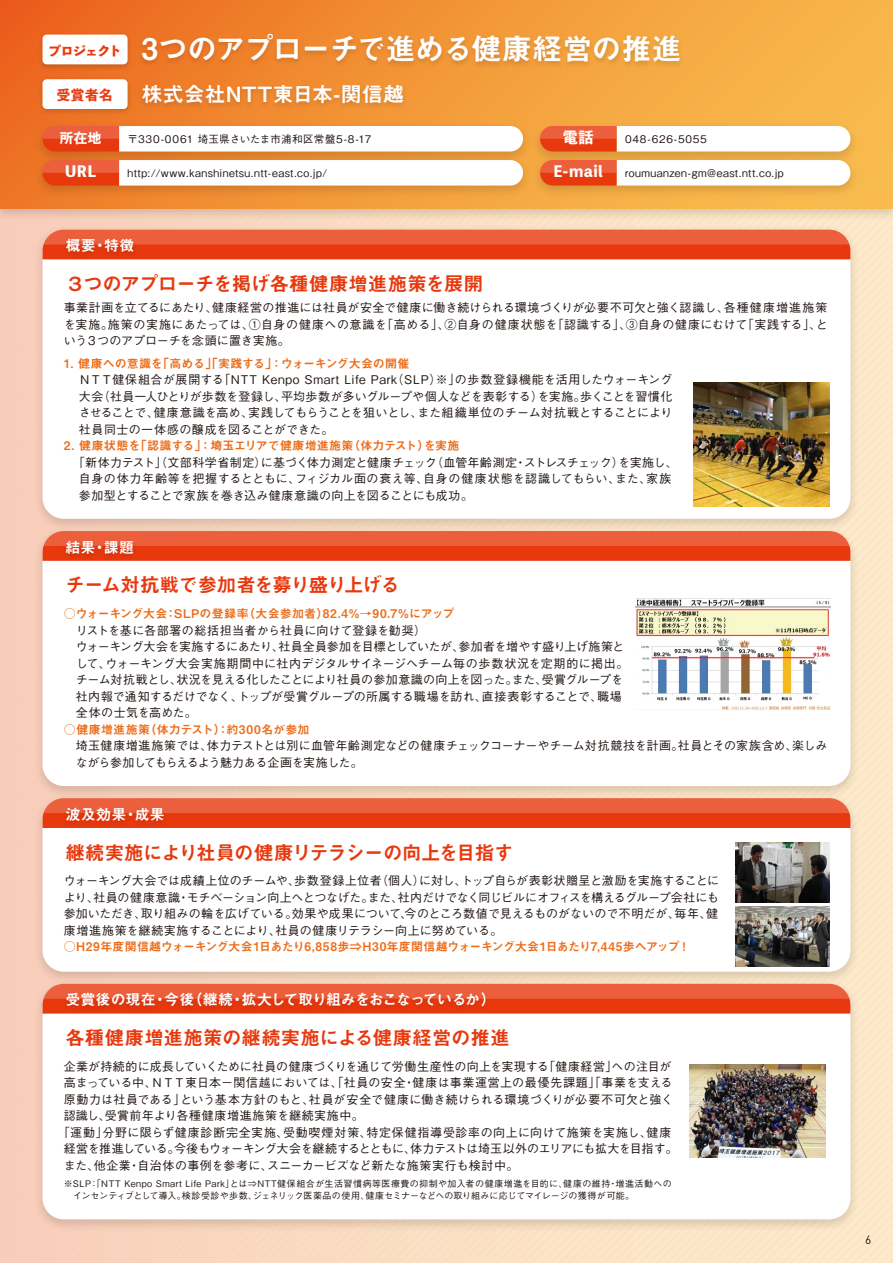
<style>
.page{position:relative;width:893px;height:1263px;background:#fff}
.page>*{position:absolute;margin:0;border:0;box-sizing:border-box;transform-origin:0 0}
.t1{font:30px "Midashi Go Upr MB31";letter-spacing:-.03em;color:#fff}
.t2{font:21px "Midashi Go Upr MB31";letter-spacing:.005em;color:#fff}
.t3{font:19.5px "Midashi Go Upr MB31";letter-spacing:-.045em;color:#e8380d}
.t4{font:19.5px "Midashi Go Upr MB31";color:#e8380d}
.t5{font:19.5px "Midashi Go Upr MB31";letter-spacing:-.02em;color:#e8380d}
.t6{font:19.5px "Midashi Go Upr MB31";letter-spacing:-.055em;color:#e8380d}
.t7{font:15px "Midashi Go Upr MB31";letter-spacing:-.05em;color:#fff}
.t8{font:15px "Midashi Go Upr MB31";letter-spacing:-.005em;color:#fff}
.t9{font:800 15px "Toppan Bunkyu Midashi Gothic Std N";letter-spacing:.03em;color:#fff}
.t10{font:800 13.5px "Toppan Bunkyu Midashi Gothic Std N";letter-spacing:-.07em;color:#e8380d}
.t11{font:800 13.5px "Toppan Bunkyu Midashi Gothic Std N";color:#fff}
.t12{font:500 12px/16.5px "Gothic BBB Pro";letter-spacing:.005em;color:#221815;text-align:justify}
.t13{font:12px "Midashi Go Pr 6 N MB31";letter-spacing:.005em;color:#ed6d1a}
.t14{font:500 12px/16.5px "Gothic BBB Pro";letter-spacing:-.015em;color:#221815}
.t15{font:12px "Midashi Go Pr 6 N MB31";letter-spacing:-.015em;color:#ed6d1a}
.t16{font:500 12px "Gothic BBB Pro";letter-spacing:-.035em;color:#221815}
.t17{font:500 12px "Gothic BBB Pro";letter-spacing:.055em;color:#221815}
.t18{font:500 12px "Gothic BBB Pro";letter-spacing:.04em;color:#221815}
.t19{font:12px "Midashi Go Pr 6 N MB31";letter-spacing:.025em;color:#ed6d1a}
.t20{font:12px "DIN Pro";color:#221815}
.t21{font:500 10.5px "Gothic BBB Pro";letter-spacing:.045em;color:#221815}
.t22{font:500 10.5px "Gothic BBB Pro";letter-spacing:.075em;color:#221815}
.t23{font:500 9px/12px "Gothic BBB Pro";letter-spacing:.04em;color:#221815}
</style>
<div class="page">
<div style="left:0;top:0;width:893px;height:1263px;background:linear-gradient(to right,#f9cfbb,#fdeccb)"></div>
<img style="left:0;top:208px;width:893px;height:18px">
<svg style="left:0;top:0;width:893px;height:208px"></svg>
<img style="left:36px;top:75px;width:98px;height:42px">
<div style="left:43px;top:79px;width:85px;height:30px;background:#fff;border-radius:4px"></div>
<img style="left:36px;top:30px;width:98px;height:43px">
<div style="left:43px;top:35px;width:85px;height:29px;background:#fff;border-radius:4px"></div>
<img style="left:135px;top:80px;width:277px;height:37px">
<img style="left:30px;top:117px;width:497px;height:34px">
<svg style="left:43px;top:126px;width:480px;height:25px"></svg>
<img style="left:30px;top:151px;width:497px;height:52px">
<svg style="left:43px;top:160px;width:480px;height:26px"></svg>
<img style="left:527px;top:117px;width:336px;height:34px">
<svg style="left:540px;top:126px;width:310px;height:25px"></svg>
<img style="left:527px;top:151px;width:336px;height:52px">
<svg style="left:540px;top:160px;width:310px;height:26px"></svg>
<img style="left:135px;top:30px;width:554px;height:49px">
<img style="left:29px;top:803px;width:834px;height:172px">
<div style="left:43px;top:798px;width:807px;height:174px;background:#fff;border-radius:21px"></div>
<svg style="left:43px;top:803px;width:807px;height:25px"></svg>
<img style="left:59px;top:803px;width:129px;height:25px">
<img style="left:736px;top:843px;width:93px;height:59px">
<img style="left:736px;top:906px;width:93px;height:60px">
<img style="left:29px;top:536px;width:834px;height:267px">
<div style="left:43px;top:531px;width:807px;height:255px;background:#fff;border-radius:21px"></div>
<svg style="left:43px;top:536px;width:807px;height:25px"></svg>
<img style="left:59px;top:536px;width:98px;height:25px">
<img style="left:635px;top:599px;width:196px;height:110px">
<img style="left:29px;top:221px;width:834px;height:315px">
<div style="left:43px;top:230px;width:807px;height:289px;background:#fff;border-radius:21px"></div>
<svg style="left:43px;top:230px;width:807px;height:29px"></svg>
<img style="left:59px;top:233px;width:83px;height:27px">
<img style="left:693px;top:382px;width:136px;height:124px">
<img style="left:29px;top:975px;width:834px;height:261px">
<div style="left:43px;top:984px;width:807px;height:235px;background:#fff;border-radius:21px"></div>
<svg style="left:43px;top:984px;width:807px;height:29px"></svg>
<img style="left:690px;top:1064px;width:136px;height:93px">
<p class="t10" style="left:48px;top:40px;width:76px">プロジェクト</p>
<p class="t10" style="left:57px;top:85px;width:57px">受賞者名</p>
<h1 class="t1" style="left:141px;top:25px;width:542px">3つのアプローチで進める健康経営の推進</h1>
<h2 class="t2" style="left:141px;top:78px;width:264px">株式会社NTT東日本-関信越</h2>
<p class="t11" style="left:60px;top:127px;width:43px">所在地</p>
<p class="t9" style="left:65px;top:160px;width:33px">URL</p>
<p class="t9" style="left:563px;top:126px;width:32px">電話</p>
<p class="t9" style="left:554px;top:160px;width:50px">E-mail</p>
<p class="t21" style="left:128px;top:131px;width:245px">〒330-0061 埼玉県さいたま市浦和区常盤5-8-17</p>
<p class="t22" style="left:625px;top:130px;width:83px">048-626-5055</p>
<p class="t21" style="left:128px;top:165px;width:201px">http://www.kanshinetsu.ntt-east.co.jp/</p>
<p class="t21" style="left:625px;top:165px;width:160px">roumuanzen-gm@east.ntt.co.jp</p>
<p class="t8" style="left:65px;top:233px;width:71px">概要・特徴</p>
<h3 class="t5" style="left:65px;top:268px;width:419px">３つのアプローチを掲げ各種健康増進施策を展開</h3>
<p class="t12" style="left:64px;top:298px;width:766px">事業計画を立てるにあたり、健康経営の推進には社員が安全で健康に働き続けられる環境づくりが必要不可欠と強く認識し、各種健康増進施策を実施。施策の実施にあたっては、①自身の健康への意識を「高める」、②自身の健康状態を「認識する」、③自身の健康にむけて「実践する」、という３つのアプローチを念頭に置き実施。</p>
<p class="t13" style="left:64px;top:354px;width:347px">1. 健康への意識を「高める」「実践する」：ウォーキング大会の開催</p>
<p class="t12" style="left:79px;top:370px;width:595px">ＮＴＴ健保組合が展開する「NTT Kenpo Smart Life Park（SLP）※」の歩数登録機能を活用したウォーキング大会（社員一人ひとりが歩数を登録し、平均歩数が多いグループや個人などを表彰する）を実施。歩くことを習慣化させることで、健康意識を高め、実践してもらうことを狙いとし、また組織単位のチーム対抗戦とすることにより社員同士の一体感の醸成を図ることができた。</p>
<p class="t13" style="left:64px;top:436px;width:397px">2. 健康状態を「認識する」：埼玉エリアで健康増進施策（体力テスト）を実施</p>
<p class="t12" style="left:79px;top:452px;width:601px;text-align:left;text-indent:-6px">「新体力テスト」（文部科学省制定）に基づく体力測定と健康チェック（血管年齢測定・ストレスチェック）を実施し、自身の体力年齢等を把握するとともに、フィジカル面の衰え等、自身の健康状態を認識してもらい、また、家族参加型とすることで家族を巻き込み健康意識の向上を図ることにも成功。</p>
<p class="t8" style="left:65px;top:535px;width:86px">結果・課題　</p>
<h3 class="t6" style="left:65px;top:569px;width:336px">チーム対抗戦で参加者を募り盛り上げる</h3>
<p class="t13" style="left:64px;top:604px;width:392px">○ウォーキング大会：SLPの登録率（大会参加者）82.4％→90.7％にアップ</p>
<p class="t12" style="left:76px;top:620px;width:554px;text-align:left">リストを基に各部署の総括担当者から社員に向けて登録を勧奨）<br>ウォーキング大会を実施するにあたり、社員全員参加を目標としていたが、参加者を増やす盛り上げ施策として、ウォーキング大会実施期間中に社内デジタルサイネージへチーム毎の歩数状況を定期的に掲出。チーム対抗戦とし、状況を見える化したことにより社員の参加意識の向上を図った。また、受賞グループを社内報で通知するだけでなく、トップが受賞グループの所属する職場を訪れ、直接表彰することで、職場全体の士気を高めた。</p>
<p class="t19" style="left:64px;top:719px;width:247px">○健康増進施策（体力テスト）：約300名が参加</p>
<p class="t14" style="left:76px;top:736px;width:753px">埼玉健康増進施策では、体力テストとは別に血管年齢測定などの健康チェックコーナーやチーム対抗競技を計画。社員とその家族含め、楽しみながら参加してもらえるよう魅力ある企画を実施した。</p>
<p class="t8" style="left:65px;top:802px;width:116px">波及効果・成果　</p>
<h3 class="t3" style="left:65px;top:837px;width:450px">継続実施により社員の健康リテラシーの向上を目指す</h3>
<p class="t12" style="left:64px;top:871px;width:657px">ウォーキング大会では成績上位のチームや、歩数登録上位者（個人）に対し、トップ自らが表彰状贈呈と激励を実施することにより、社員の健康意識・モチベーション向上へとつなげた。また、社内だけでなく同じビルにオフィスを構えるグループ会社にも参加いただき、取り組みの輪を広げている。効果や成果について､今のところ数値で見えるものがないので不明だが、毎年、健康増進施策を継続実施することにより、社員の健康リテラシー向上に努めている。</p>
<p class="t15" style="left:64px;top:937px;width:628px">○H29年度関信越ウォーキング大会1日あたり6,858歩⇒H30年度関信越ウォーキング大会1日あたり7,445歩へアップ！</p>
<p class="t7" style="left:65px;top:988px;width:432px">受賞後の現在・今後（継続・拡大して取り組みをおこなっているか）</p>
<h3 class="t4" style="left:65px;top:1022px;width:446px">各種健康増進施策の継続実施による健康経営の推進</h3>
<p class="t12" style="left:64px;top:1057px;width:609px">企業が持続的に成長していくために社員の健康づくりを通じて労働生産性の向上を実現する「健康経営」への注目が</p>
<p class="t12" style="left:64px;top:1073px;width:610px">高まっている中、ＮＴＴ東日本－関信越においては、「社員の安全・健康は事業運営上の最優先課題」「事業を支える</p>
<p class="t12" style="left:64px;top:1090px;width:611px">原動力は社員である」という基本方針のもと、社員が安全で健康に働き続けられる環境づくりが必要不可欠と強く</p>
<p class="t18" style="left:64px;top:1106px;width:301px">認識し、受賞前年より各種健康増進施策を継続実施中。</p>
<p class="t17" style="left:58px;top:1123px;width:615px">「運動」分野に限らず健康診断完全実施、受動喫煙対策、特定保健指導受診率の向上に向けて施策を実施し、健康</p>
<p class="t16" style="left:64px;top:1139px;width:616px">経営を推進している。今後もウォーキング大会を継続するとともに、体力テストは埼玉以外のエリアにも拡大を目指す。</p>
<p class="t12" style="left:64px;top:1156px;width:456px">また、他企業・自治体の事例を参考に、スニーカービズなど新たな施策実行も検討中。</p>
<p class="t23" style="left:64px;top:1176px;width:610px">※SLP：「NTT Kenpo Smart Life Park」とは⇒NTT健保組合が生活習慣病等医療費の抑制や加入者の健康増進を目的に、健康の維持・増進活動への　インセンティブとして導入。検診受診や歩数、ジェネリック医薬品の使用、健康セミナーなどへの取り組みに応じてマイレージの獲得が可能。</p>
<p class="t20" style="left:865px;top:1230px;width:8px">6</p>
</div>
